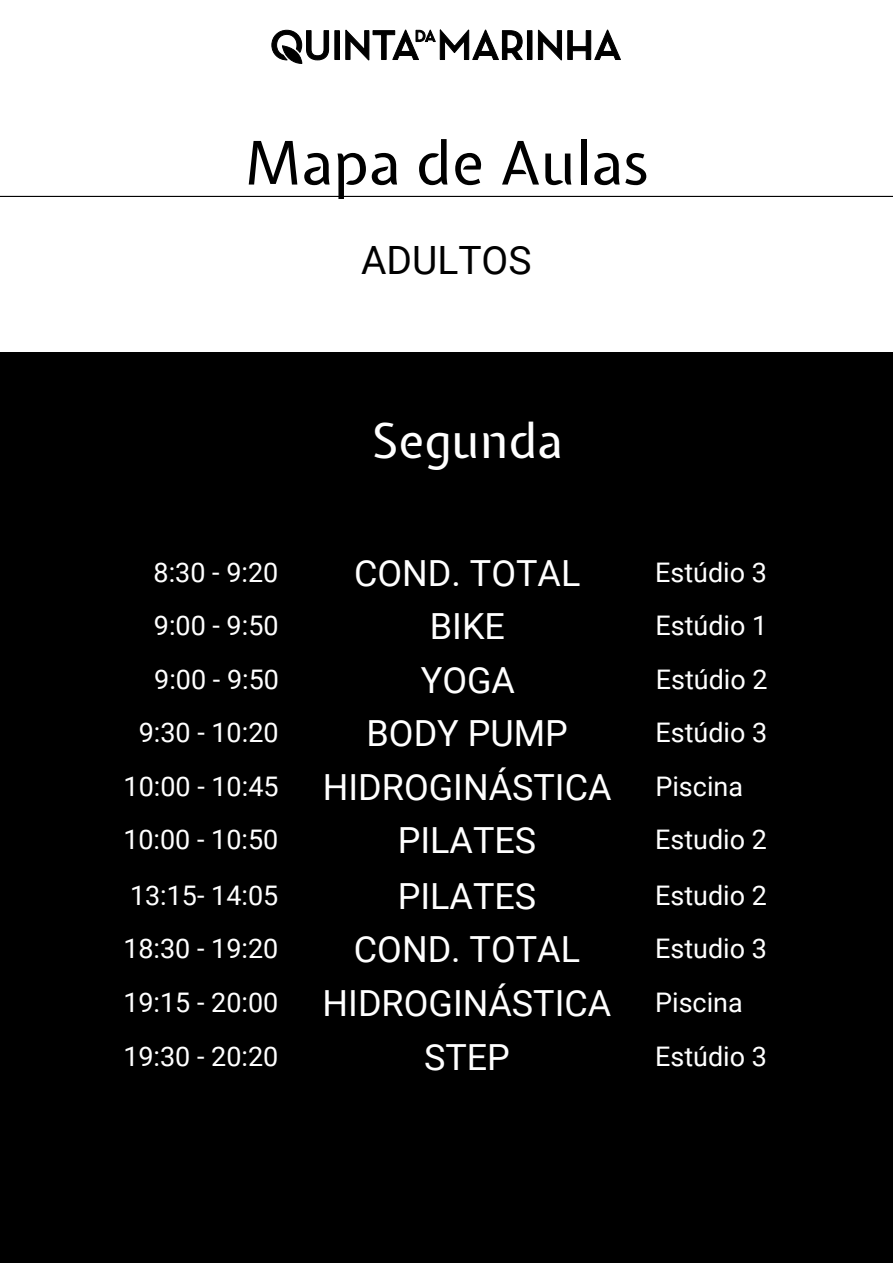
<style>
.page{position:relative;width:893px;height:1264px;background:#fff}
.page>*{position:absolute;margin:0;border:0;box-sizing:border-box;transform-origin:0 0}
.t1{font:60px "Expletus Sans";color:#000}
.t2{font:48px "Expletus Sans";color:#fff}
.t3{font:39px "Roboto";color:#000}
.t4{font:36px "Roboto";color:#fff}
.t5{font:27px/53.4px "Roboto";color:#fff}
.s1{font-size:36px}
</style>
<div class="page">
<hr style="left:335px;top:31px;width:4px;height:28px;background:#000">
<div style="left:334px;top:31px;width:5px;height:29px;border:1px solid #000"></div>
<div style="left:527px;top:31px;width:5px;height:28px;background:#000"></div>
<svg style="left:538px;top:30px;width:23px;height:30px"></svg>
<svg style="left:567px;top:30px;width:53px;height:30px"></svg>
<svg style="left:345px;top:30px;width:177px;height:30px"></svg>
<svg style="left:271px;top:30px;width:58px;height:34px"></svg>
<hr style="left:0;top:196px;width:892px;height:1px;background:#000">
<div style="left:0;top:352px;width:892px;height:910px;background:#000"></div>
<h1 class="t1" style="left:244px;top:122px;width:405px">Mapa de Aulas</h1>
<h3 class="t3" style="left:361px;top:238px;width:172px">ADULTOS</h3>
<h2 class="t2" style="left:372px;top:408px;width:192px">Segunda</h2>
<p class="t5" style="left:154px;top:546px;width:126px">8:30 - 9:20</p>
<h3 class="t4" style="left:354px;top:552px;width:228px">COND. TOTAL</h3>
<p class="t5" style="left:655px;top:546px;width:113px">Estúdio 3</p>
<p class="t5" style="left:154px;top:599px;width:126px">9:00 - 9:50</p>
<h3 class="t4" style="left:430px;top:606px;width:77px">BIKE</h3>
<p class="t5" style="left:655px;top:599px;width:113px">Estúdio 1</p>
<p class="t5" style="left:154px;top:653px;width:126px">9:00 - 9:50</p>
<h3 class="t4" style="left:421px;top:659px;width:96px">YOGA</h3>
<p class="t5" style="left:655px;top:653px;width:113px">Estúdio 2</p>
<p class="t5" style="left:139px;top:706px;width:141px">9:30 - 10:20</p>
<h3 class="t4" style="left:366px;top:713px;width:203px">BODY PUMP</h3>
<p class="t5" style="left:124px;top:706px;width:645px;text-indent:532px">Estúdio 3<br>10:00 - 10:45 <span class="s1">HIDROGINÁSTICA</span> Piscina</p>
<p class="t5" style="left:123px;top:813px;width:156px">10:00 - 10:50</p>
<h3 class="t4" style="left:397px;top:820px;width:140px">PILATES</h3>
<p class="t5" style="left:655px;top:813px;width:113px">Estudio 2</p>
<p class="t5" style="left:130px;top:868px;width:150px">13:15- 14:05</p>
<h3 class="t4" style="left:397px;top:875px;width:140px">PILATES</h3>
<p class="t5" style="left:655px;top:868px;width:113px">Estudio 2</p>
<p class="t5" style="left:123px;top:922px;width:156px">18:30 - 19:20</p>
<h3 class="t4" style="left:354px;top:928px;width:228px">COND. TOTAL</h3>
<p class="t5" style="left:123px;top:922px;width:645px;text-indent:532px">Estudio 3<br>19:15 - 20:00 <span class="s1">HIDROGINÁSTICA</span> Piscina</p>
<p class="t5" style="left:123px;top:1030px;width:156px">19:30 - 20:20</p>
<h3 class="t4" style="left:424px;top:1036px;width:87px">STEP</h3>
<p class="t5" style="left:655px;top:1030px;width:113px">Estúdio 3</p>
</div>
